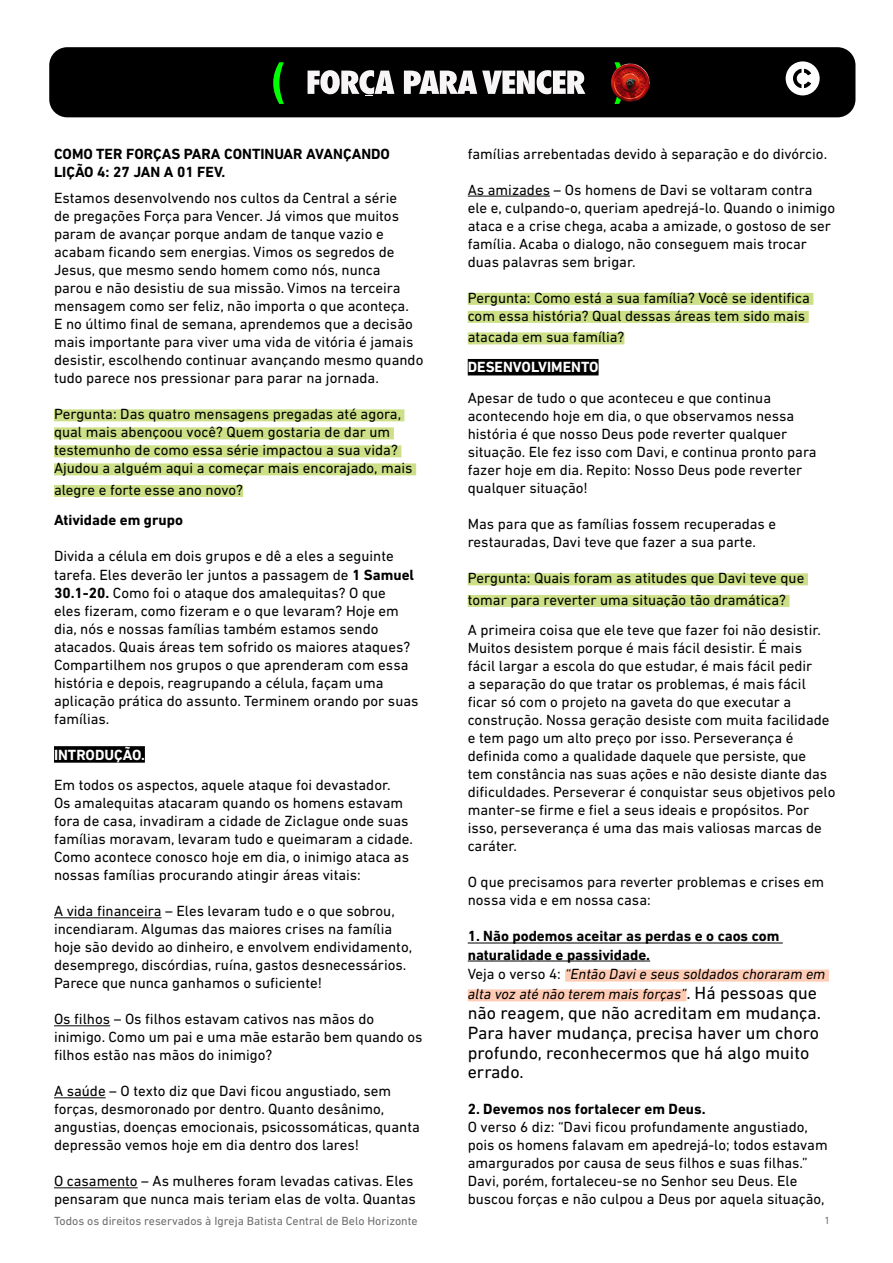
<style>
.page{position:relative;width:893px;height:1263px;background:#fff}
.page>*{position:absolute;margin:0;border:0;box-sizing:border-box;transform-origin:0 0}
.t1{font:18px/19.8px "DIN Next LT Pro";color:#000}
.t2{font:15px/18px "DIN Next LT Pro";color:#000}
.t3{font:700 15px/18px "DIN Next LT Pro";color:#000}
.t4{font:italic 15px/19.8px "DIN Next LT Pro";color:#000}
.t5{font:700 15px "DIN Next LT Pro";color:#fff}
.t6{font:12px "DIN Next LT Pro";color:#6d6e71}
.t7{font:10.5px "DIN Next LT Pro";color:#6d6e71}
.s1{font-weight:700}
.s2{font-style:normal}
.s3{font-style:normal;font-size:18px}
</style>
<div class="page">
<div style="left:54px;top:409px;width:350px;height:12px;background:#cde088"></div>
<div style="left:54px;top:427px;width:340px;height:12px;background:#cde088"></div>
<div style="left:54px;top:445px;width:347px;height:12px;background:#cde088"></div>
<div style="left:54px;top:463px;width:362px;height:12px;background:#cde088"></div>
<div style="left:54px;top:485px;width:189px;height:12px;background:#cde088"></div>
<div style="left:54px;top:746px;width:91px;height:17px;background:#000"></div>
<hr style="left:54px;top:917px;width:108px;height:1px;background:#000">
<hr style="left:54px;top:1025px;width:56px;height:1px;background:#000">
<hr style="left:54px;top:1097px;width:52px;height:1px;background:#000">
<hr style="left:54px;top:1187px;width:84px;height:1px;background:#000">
<hr style="left:468px;top:196px;width:82px;height:1px;background:#000">
<div style="left:468px;top:293px;width:345px;height:12px;background:#cde088"></div>
<div style="left:468px;top:311px;width:341px;height:12px;background:#cde088"></div>
<div style="left:468px;top:332px;width:156px;height:12px;background:#cde088"></div>
<div style="left:468px;top:359px;width:131px;height:16px;background:#000"></div>
<div style="left:468px;top:573px;width:340px;height:12px;background:#cde088"></div>
<div style="left:468px;top:595px;width:321px;height:12px;background:#cde088"></div>
<hr style="left:468px;top:943px;width:315px;height:1px;background:#000">
<hr style="left:468px;top:961px;width:182px;height:1px;background:#000">
<div style="left:565px;top:969px;width:264px;height:12px;background:#ffcbb4"></div>
<div style="left:468px;top:989px;width:218px;height:12px;background:#ffcbb4"></div>
<div style="left:49px;top:47px;width:806px;height:70px;background:#000;border-radius:18px"></div>
<svg style="left:786px;top:61px;width:34px;height:34px"></svg>
<svg style="left:404px;top:70px;width:181px;height:24px"></svg>
<svg style="left:308px;top:70px;width:86px;height:26px"></svg>
<svg style="left:273px;top:62px;width:11px;height:42px"></svg>
<img style="left:611px;top:62px;width:39px;height:42px">
<p class="t3" style="left:54px;top:144px;width:338px">COMO TER FORÇAS PARA CONTINUAR AVANÇANDO<br>LIÇÃO 4: 27 JAN A 01 FEV.</p>
<p class="t2" style="left:54px;top:189px;width:371px">Estamos desenvolvendo nos cultos da Central a série<br>de pregações Força para Vencer. Já vimos que muitos param de avançar porque andam de tanque vazio e acabam ficando sem energias. Vimos os segredos de Jesus, que mesmo sendo homem como nós, nunca<br>parou e não desistiu de sua missão. Vimos na terceira mensagem como ser feliz, não importa o que aconteça.<br>E no último final de semana, aprendemos que a decisão mais importante para viver uma vida de vitória é jamais desistir, escolhendo continuar avançando mesmo quando tudo parece nos pressionar para parar na jornada.</p>
<p class="t2" style="left:54px;top:405px;width:360px">Pergunta: Das quatro mensagens pregadas até agora, qual mais abençoou você? Quem gostaria de dar um testemunho de como essa série impactou a sua vida?<br>Ajudou a alguém aqui a começar mais encorajado, mais</p>
<p class="t2" style="left:54px;top:480px;width:191px">alegre e forte esse ano novo?</p>
<p class="t3" style="left:54px;top:511px;width:130px">Atividade em grupo</p>
<p class="t2" style="left:54px;top:547px;width:366px">Divida a célula em dois grupos e dê a eles a seguinte tarefa. Eles deverão ler juntos a passagem de <span class="s1">1 Samuel 30.1-20.</span> Como foi o ataque dos amalequitas? O que<br>eles fizeram, como fizeram e o que levaram? Hoje em dia, nós e nossas famílias também estamos sendo atacados. Quais áreas tem sofrido os maiores ataques?<br>Compartilhem nos grupos o que aprenderam com essa história e depois, reagrupando a célula, façam uma aplicação prática do assunto. Terminem orando por suas famílias.</p>
<p class="t5" style="left:54px;top:746px;width:93px">INTRODUÇÃO.</p>
<p class="t2" style="left:54px;top:776px;width:361px">Em todos os aspectos, aquele ataque foi devastador.<br>Os amalequitas atacaram quando os homens estavam fora de casa, invadiram a cidade de Ziclague onde suas famílias moravam, levaram tudo e queimaram a cidade.<br>Como acontece conosco hoje em dia, o inimigo ataca as nossas famílias procurando atingir áreas vitais:</p>
<p class="t2" style="left:54px;top:902px;width:360px">A vida financeira – Eles levaram tudo e o que sobrou, incendiaram. Algumas das maiores crises na família hoje são devido ao dinheiro, e envolvem endividamento, desemprego, discórdias, ruína, gastos desnecessários.<br>Parece que nunca ganhamos o suficiente!</p>
<p class="t2" style="left:54px;top:1010px;width:370px">Os filhos – Os filhos estavam cativos nas mãos do inimigo. Como um pai e uma mãe estarão bem quando os filhos estão nas mãos do inimigo?</p>
<p class="t2" style="left:54px;top:1082px;width:367px">A saúde – O texto diz que Davi ficou angustiado, sem forças, desmoronado por dentro. Quanto desânimo, angustias, doenças emocionais, psicossomáticas, quanta depressão vemos hoje em dia dentro dos lares!</p>
<p class="t2" style="left:54px;top:1172px;width:363px">O casamento – As mulheres foram levadas cativas. Eles pensaram que nunca mais teriam elas de volta. Quantas</p>
<p class="t2" style="left:468px;top:144px;width:361px">famílias arrebentadas devido à separação e do divórcio.</p>
<p class="t2" style="left:468px;top:180px;width:369px">As amizades – Os homens de Davi se voltaram contra ele e, culpando-o, queriam apedrejá-lo. Quando o inimigo ataca e a crise chega, acaba a amizade, o gostoso de ser família. Acaba o dialogo, não conseguem mais trocar duas palavras sem brigar.</p>
<p class="t2" style="left:468px;top:288px;width:344px">Pergunta: Como está a sua família? Você se identifica com essa história? Qual dessas áreas tem sido mais</p>
<p class="t2" style="left:468px;top:328px;width:158px">atacada em sua família?</p>
<p class="t5" style="left:468px;top:358px;width:132px">DESENVOLVIMENTO</p>
<p class="t2" style="left:468px;top:389px;width:350px">Apesar de tudo o que aconteceu e que continua acontecendo hoje em dia, o que observamos nessa história é que nosso Deus pode reverter qualquer situação. Ele fez isso com Davi, e continua pronto para fazer hoje em dia. Repito: Nosso Deus pode reverter qualquer situação!</p>
<p class="t2" style="left:468px;top:515px;width:310px">Mas para que as famílias fossem recuperadas e restauradas, Davi teve que fazer a sua parte.</p>
<p class="t2" style="left:468px;top:567px;width:338px;line-height:21.6px">Pergunta: Quais foram as atitudes que Davi teve que tomar para reverter uma situação tão dramática?</p>
<p class="t2" style="left:468px;top:621px;width:369px">A primeira coisa que ele teve que fazer foi não desistir.<br>Muitos desistem porque é mais fácil desistir. É mais<br>fácil largar a escola do que estudar, é mais fácil pedir<br>a separação do que tratar os problemas, é mais fácil ficar só com o projeto na gaveta do que executar a construção. Nossa geração desiste com muita facilidade e tem pago um alto preço por isso. Perseverança é definida como a qualidade daquele que persiste, que<br>tem constância nas suas ações e não desiste diante das dificuldades. Perseverar é conquistar seus objetivos pelo manter-se firme e fiel a seus ideais e propósitos. Por isso, perseverança é uma das mais valiosas marcas de caráter.</p>
<p class="t2" style="left:468px;top:873px;width:358px">O que precisamos para reverter problemas e crises em nossa vida e em nossa casa:</p>
<p class="t3" style="left:468px;top:927px;width:313px">1. Não podemos aceitar as perdas e o caos com naturalidade e passividade.</p>
<p class="t4" style="left:468px;top:964px;width:359px"><span class="s2">Veja o verso 4:</span> “Então Davi e seus soldados choraram em alta voz até não terem mais forças”<span class="s3">. Há pessoas que</span></p>
<p class="t1" style="left:468px;top:1003px;width:355px">não reagem, que não acreditam em mudança.<br>Para haver mudança, precisa haver um choro profundo, reconhecermos que há algo muito errado.</p>
<p class="t3" style="left:468px;top:1100px;width:239px">2. Devemos nos fortalecer em Deus.</p>
<p class="t2" style="left:468px;top:1118px;width:361px">O verso 6 diz: “Davi ficou profundamente angustiado, pois os homens falavam em apedrejá-lo; todos estavam amargurados por causa de seus filhos e suas filhas.” Davi, porém, fortaleceu-se no Senhor seu Deus. Ele buscou forças e não culpou a Deus por aquela situação,</p>
<p class="t6" style="left:54px;top:1213px;width:365px">Todos os direitos reservados à Igreja Batista Central de Belo Horizonte</p>
<p class="t7" style="left:824px;top:1214px;width:7px">1</p>
</div>
